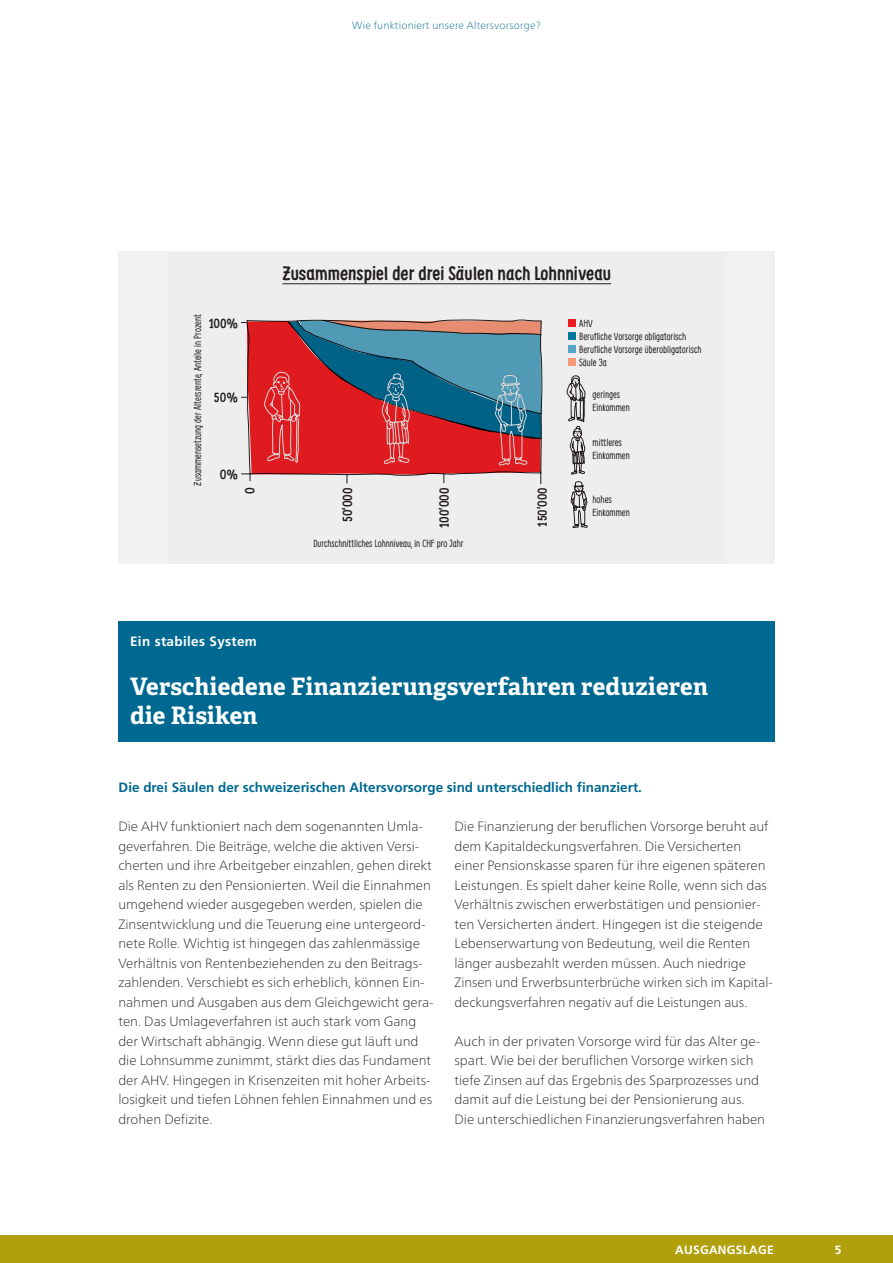
<style>
.page{position:relative;width:893px;height:1263px;background:#fff}
.page>*{position:absolute;margin:0;border:0;box-sizing:border-box;transform-origin:0 0}
.t1{font:700 24px/29.2px "Adelle";letter-spacing:.01em;color:#fff}
.t2{font:700 19.2px "Supernettcn";color:#231f20}
.t3{font:100 13.5px/19.5px "Frutiger Neue LT Pro";color:#231f20}
.t4{font:700 13.5px "Frutiger";color:#006991}
.t5{font:700 13.5px "Frutiger";letter-spacing:.025em;color:#fff}
.t6{font:700 13.05px "Supernettcn";color:#231f20}
.t7{font:700 12.75px "Supernettcn";color:#231f20}
.t8{font:700 12px "Frutiger";letter-spacing:.025em;color:#fff}
.t9{font:100 10.5px "Frutiger Neue LT Pro";letter-spacing:.02em;color:#006991}
.t10{font:10.2px/12.8px "Supernettcn";color:#231f20}
</style>
<div class="page">
<div style="left:0;top:1235px;width:893px;height:28px;background:#b19f0c"></div>
<div style="left:118px;top:251px;width:657px;height:312px;background:#f0f1f0"></div>
<svg style="left:246px;top:320px;width:297px;height:155px;background:#d43c40"></svg>
<svg style="left:241px;top:473px;width:10px;height:8px"></svg>
<div style="left:568px;top:319px;width:8px;height:8px;background:#ee1d23"></div>
<div style="left:568px;top:332px;width:8px;height:8px;background:#0078a0"></div>
<div style="left:568px;top:345px;width:8px;height:8px;background:#56a5c4"></div>
<div style="left:568px;top:358px;width:8px;height:8px;background:#f6977a"></div>
<svg style="left:264px;top:319px;width:278px;height:166px;background:#965d6a"></svg>
<svg style="left:567px;top:375px;width:19px;height:100px"></svg>
<svg style="left:571px;top:481px;width:16px;height:47px"></svg>
<hr style="left:282px;top:283px;width:329px;height:1px;background:#231f20">
<div style="left:118px;top:621px;width:656px;height:121px;background:#006991"></div>
<p class="t9" style="left:352px;top:19px;width:190px">Wie funktioniert unsere Altersvorsorge?</p>
<h2 class="t2" style="left:282px;top:260px;width:330px">Zusammenspiel der drei Säulen nach Lohnniveau</h2>
<p class="t10" style="left:191px;top:486px;width:173px;rotate:-90deg">Zusammensetzung der Altersrente, Anteile in Prozent</p>
<p class="t6" style="left:209px;top:314px;width:31px">100%</p>
<p class="t6" style="left:214px;top:388px;width:26px">50%</p>
<p class="t6" style="left:220px;top:466px;width:20px">0%</p>
<p class="t6" style="left:241px;top:494px;width:8px;rotate:-90deg">0</p>
<p class="t6" style="left:436px;top:528px;width:42px;rotate:-90deg">100‘000</p>
<p class="t7" style="left:534px;top:527px;width:41px;rotate:-90deg">150‘000</p>
<p class="t6" style="left:339px;top:522px;width:36px;rotate:-90deg">50‘000</p>
<p class="t10" style="left:313px;top:536px;width:152px">Durchschnittliches Lohnniveau, in CHF pro Jahr</p>
<p class="t10" style="left:579px;top:317px;width:124px">AHV<br>Berufliche Vorsorge obligatorisch<br>Berufliche Vorsorge überobligatorisch<br>Säule 3a</p>
<p class="t10" style="left:593px;top:388px;width:39px">geringes<br>Einkommen</p>
<p class="t10" style="left:593px;top:436px;width:39px">mittleres<br>Einkommen</p>
<p class="t10" style="left:593px;top:493px;width:39px">hohes<br>Einkommen</p>
<p class="t5" style="left:130px;top:633px;width:128px">Ein stabiles System</p>
<h1 class="t1" style="left:130px;top:672px;width:579px">Verschiedene Finanzierungsverfahren reduzieren die Risiken</h1>
<p class="t4" style="left:119px;top:780px;width:525px">Die drei Säulen der schweizerischen Altersvorsorge sind unterschiedlich finanziert.</p>
<p class="t3" style="left:118px;top:817px;width:317px">Die AHV funktioniert nach dem sogenannten Umla&shy;geverfahren. Die Beiträge, welche die aktiven Versi&shy;cherten und ihre Arbeitgeber einzahlen, gehen direkt als Renten zu den Pensionierten. Weil die Einnahmen umgehend wieder ausgegeben werden, spielen die Zinsentwicklung und die Teuerung eine untergeord&shy;nete Rolle. Wichtig ist hingegen das zahlenmässige Verhältnis von Rentenbeziehenden zu den Beitrags&shy;zahlenden. Verschiebt es sich erheblich, können Ein&shy;nahmen und Ausgaben aus dem Gleichgewicht gera&shy;ten. Das Umlageverfahren ist auch stark vom Gang der Wirtschaft abhängig. Wenn diese gut läuft und die Lohnsumme zunimmt, stärkt dies das Fundament der AHV. Hingegen in Krisenzeiten mit hoher Arbeits&shy;losigkeit und tiefen Löhnen fehlen Einnahmen und es drohen Defizite.</p>
<p class="t3" style="left:454px;top:817px;width:320px">Die Finanzierung der beruflichen Vorsorge beruht auf dem Kapitaldeckungsverfahren. Die Versicherten einer Pensionskasse sparen für ihre eigenen späteren Leistungen. Es spielt daher keine Rolle, wenn sich das Verhältnis zwischen erwerbstätigen und pensionier&shy;ten Versicherten ändert. Hingegen ist die steigende Lebenserwartung von Bedeutung, weil die Renten länger ausbezahlt werden müssen. Auch niedrige Zinsen und Erwerbsunterbrüche wirken sich im Kapital&shy;deckungsverfahren negativ auf die Leistungen aus.</p>
<p class="t3" style="left:454px;top:1031px;width:312px">Auch in der privaten Vorsorge wird für das Alter ge&shy;spart. Wie bei der beruflichen Vorsorge wirken sich tiefe Zinsen auf das Ergebnis des Sparprozesses und damit auf die Leistung bei der Pensionierung aus.<br>Die unterschiedlichen Finanzierungsverfahren haben</p>
<p class="t8" style="left:675px;top:1242px;width:100px">AUSGANGSLAGE</p>
<p class="t8" style="left:835px;top:1242px;width:8px">5</p>
</div>
